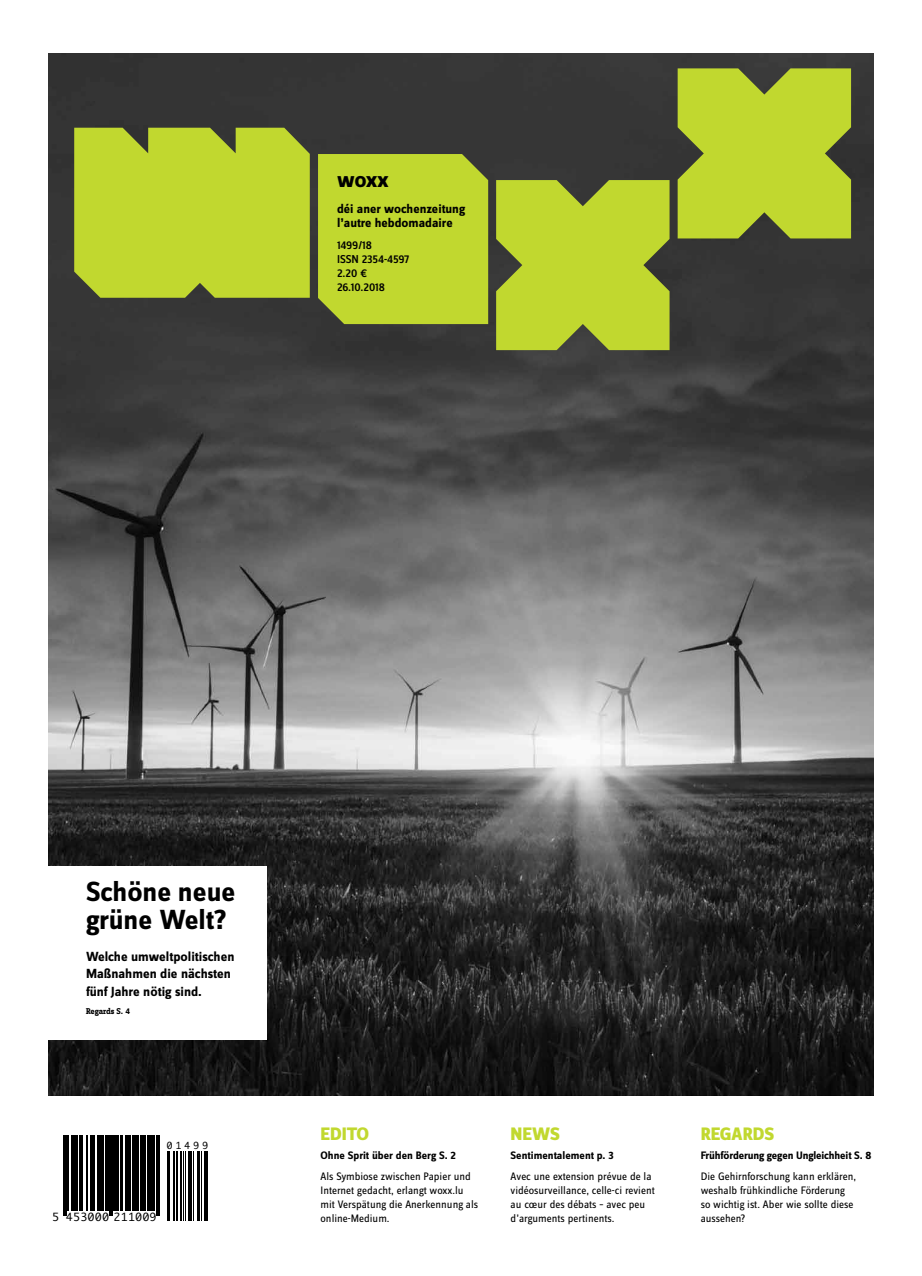
<style>
.page{position:relative;width:922px;height:1276px;background:#fff}
.page>*{position:absolute;margin:0;border:0;box-sizing:border-box;transform-origin:0 0}
.t1{font:700 28.75px/28.8px "Zine Sans Dis";color:#000}
.t2{font:700 23.12px "Zine Sans Dis";color:#000}
.t3{font:800 18.75px "Zine Sans Dis";letter-spacing:-.01em;color:#c1d82f}
.t4{font:700 13.75px/17.5px "Zine Sans Dis";color:#000}
.t5{font:700 13.12px/14.4px "Zine Sans Dis";color:#000}
.t6{font:500 11.88px/13.8px "Zine Sans Dis";letter-spacing:-.01em;color:#000}
.t7{font:11.25px/13.8px "Zine Sans Dis";color:#000}
.t8{font:700 11.25px "Zine Sans Dis";letter-spacing:-.01em;color:#000}
.t9{font:10.88px "Monaco";letter-spacing:.065em;color:#000}
.t10{font:9.38px "Monaco";letter-spacing:.35em;color:#000}
.t11{font:700 8.75px "Zine Slab Dis";letter-spacing:-.01em;color:#000}
</style>
<div class="page">
<svg style="left:63px;top:1135px;width:97px;height:81px;fill:#000"></svg>
<hr style="left:63px;top:1135px;width:1px;height:80px;background:#000">
<hr style="left:65px;top:1135px;width:1px;height:80px;background:#000">
<hr style="left:67px;top:1135px;width:1px;height:75px;background:#000">
<hr style="left:71px;top:1135px;width:2px;height:75px;background:#000">
<hr style="left:74px;top:1135px;width:3px;height:75px;background:#000">
<hr style="left:79px;top:1135px;width:1px;height:75px;background:#000">
<hr style="left:81px;top:1135px;width:1px;height:75px;background:#000">
<hr style="left:86px;top:1135px;width:1px;height:75px;background:#000">
<hr style="left:91px;top:1135px;width:2px;height:75px;background:#000">
<hr style="left:94px;top:1135px;width:1px;height:75px;background:#000">
<hr style="left:98px;top:1135px;width:2px;height:75px;background:#000">
<hr style="left:101px;top:1135px;width:1px;height:75px;background:#000">
<hr style="left:103px;top:1135px;width:1px;height:75px;background:#000">
<hr style="left:106px;top:1135px;width:3px;height:75px;background:#000">
<hr style="left:110px;top:1135px;width:1px;height:80px;background:#000">
<hr style="left:112px;top:1135px;width:1px;height:80px;background:#000">
<hr style="left:114px;top:1135px;width:2px;height:75px;background:#000">
<hr style="left:117px;top:1135px;width:2px;height:75px;background:#000">
<hr style="left:121px;top:1135px;width:2px;height:75px;background:#000">
<hr style="left:125px;top:1135px;width:2px;height:75px;background:#000">
<hr style="left:128px;top:1135px;width:2px;height:75px;background:#000">
<hr style="left:132px;top:1135px;width:2px;height:75px;background:#000">
<hr style="left:135px;top:1135px;width:3px;height:75px;background:#000">
<hr style="left:140px;top:1135px;width:1px;height:75px;background:#000">
<hr style="left:142px;top:1135px;width:3px;height:75px;background:#000">
<hr style="left:147px;top:1135px;width:1px;height:75px;background:#000">
<hr style="left:149px;top:1135px;width:3px;height:75px;background:#000">
<hr style="left:153px;top:1135px;width:1px;height:75px;background:#000">
<hr style="left:156px;top:1135px;width:1px;height:80px;background:#000">
<hr style="left:158px;top:1135px;width:1px;height:80px;background:#000">
<hr style="left:167px;top:1151px;width:1px;height:70px;background:#000">
<hr style="left:168px;top:1151px;width:2px;height:70px;background:#000">
<hr style="left:173px;top:1151px;width:2px;height:70px;background:#000">
<hr style="left:175px;top:1151px;width:1px;height:70px;background:#000">
<hr style="left:177px;top:1151px;width:1px;height:70px;background:#000">
<hr style="left:180px;top:1151px;width:2px;height:70px;background:#000">
<hr style="left:183px;top:1151px;width:1px;height:70px;background:#000">
<hr style="left:185px;top:1151px;width:1px;height:70px;background:#000">
<hr style="left:188px;top:1151px;width:2px;height:70px;background:#000">
<hr style="left:191px;top:1151px;width:1px;height:70px;background:#000">
<hr style="left:193px;top:1151px;width:1px;height:70px;background:#000">
<hr style="left:197px;top:1151px;width:1px;height:70px;background:#000">
<hr style="left:198px;top:1151px;width:2px;height:70px;background:#000">
<hr style="left:201px;top:1151px;width:1px;height:70px;background:#000">
<hr style="left:204px;top:1151px;width:1px;height:70px;background:#000">
<hr style="left:205px;top:1151px;width:3px;height:70px;background:#000">
<img style="left:49px;top:53px;width:823px;height:1042px">
<svg style="left:496px;top:180px;width:173px;height:170px;background:#b4c92f"></svg>
<svg style="left:677px;top:68px;width:173px;height:170px;background:#b3c82f"></svg>
<div style="left:318px;top:154px;width:170px;height:170px;background:#c1d82f"></div>
<div style="left:74px;top:128px;width:236px;height:170px;background:#c1d82f"></div>
<div style="left:44px;top:866px;width:223px;height:174px;background:#fff"></div>
<h2 class="t2" style="left:337px;top:168px;width:53px">woxx</h2>
<p class="t5" style="left:337px;top:202px;width:130px">déi aner wochenzeitung l’autre hebdomadaire</p>
<p class="t6" style="left:337px;top:239px;width:74px">1499/18<br>ISSN 2354-4597<br>2.20 €<br>26.10.2018</p>
<h1 class="t1" style="left:86px;top:878px;width:151px">Schöne neue grüne Welt?</h1>
<p class="t4" style="left:86px;top:948px;width:150px">Welche umweltpolitischen<br>Maßnahmen die nächsten fünf Jahre nötig sind.</p>
<p class="t11" style="left:86px;top:1006px;width:45px">Regards S. 4</p>
<h3 class="t3" style="left:320px;top:1123px;width:50px">EDITO</h3>
<h3 class="t3" style="left:510px;top:1123px;width:51px">NEWS</h3>
<h3 class="t3" style="left:700px;top:1123px;width:75px">REGARDS</h3>
<p class="t8" style="left:320px;top:1149px;width:137px">Ohne Sprit über den Berg S. 2</p>
<p class="t7" style="left:320px;top:1170px;width:159px">Als Symbiose zwischen Papier und<br>Internet gedacht, erlangt woxx.lu mit Verspätung die Anerkennung als online-Medium.</p>
<p class="t10" style="left:167px;top:1137px;width:43px">01499</p>
<p class="t8" style="left:700px;top:1149px;width:172px">Frühförderung gegen Ungleichheit S. 8</p>
<p class="t7" style="left:700px;top:1170px;width:157px">Die Gehirnforschung kann erklären, weshalb frühkindliche Förderung so wichtig ist. Aber wie sollte diese</p>
<p class="t8" style="left:510px;top:1149px;width:104px">Sentimentalement p. 3</p>
<p class="t7" style="left:510px;top:1170px;width:146px">Avec une extension prévue de la vidéosurveillance, celle-ci revient au cœur des débats – avec peu d’arguments pertinents.</p>
<p class="t9" style="left:52px;top:1207px;width:106px">5 453000 211009</p>
<p class="t7" style="left:700px;top:1211px;width:46px">aussehen?</p>
</div>
